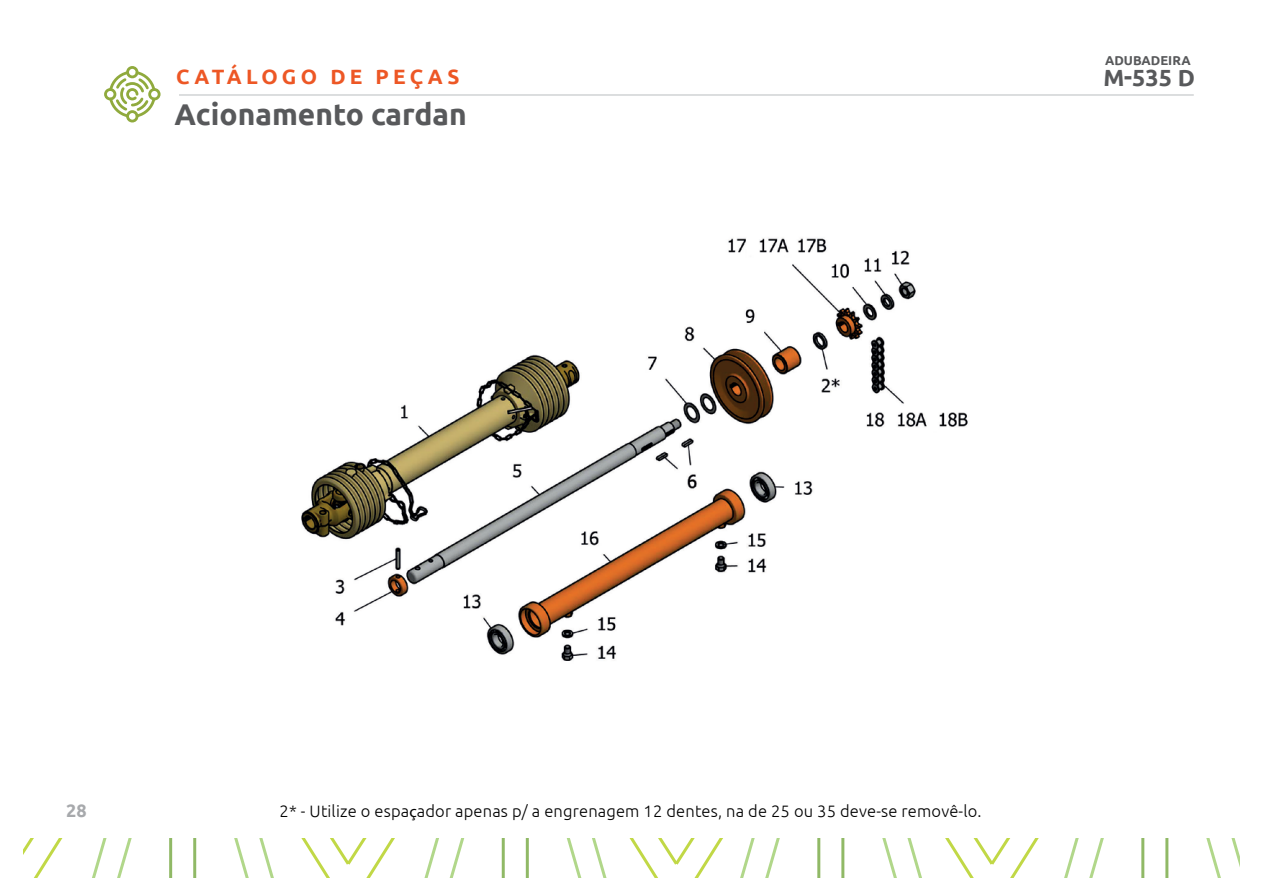
<style>
.page{position:relative;width:1263px;height:893px;background:#fff}
.page>*{position:absolute;margin:0;border:0;box-sizing:border-box;transform-origin:0 0}
.t1{font:700 30px "Ubuntu";color:#58595b}
.t2{font:700 23.4px "Ubuntu";color:#58595b}
.t3{font:700 20.7px "Ubuntu";letter-spacing:.2em;color:#ed5725}
.t4{font:700 18px "Ubuntu";color:#a7a9ac}
.t5{font:300 16.5px "Ubuntu";letter-spacing:.01em;color:#010101}
.t6{font:700 12.9px "Ubuntu";color:#58595b}
.s1{font-family:"Myriad Pro";font-weight:400}
</style>
<div class="page">
<img style="left:301px;top:238px;width:667px;height:423px">
<svg style="left:24px;top:838px;width:39px;height:40px"></svg>
<svg style="left:92px;top:838px;width:40px;height:40px"></svg>
<svg style="left:234px;top:838px;width:40px;height:40px"></svg>
<hr style="left:169px;top:838px;width:3px;height:40px;background:#90b966">
<hr style="left:193px;top:838px;width:3px;height:40px;background:#90b966">
<svg style="left:301px;top:838px;width:94px;height:40px"></svg>
<svg style="left:424px;top:838px;width:41px;height:40px"></svg>
<svg style="left:566px;top:838px;width:41px;height:40px"></svg>
<hr style="left:502px;top:838px;width:3px;height:40px;background:#90b966">
<hr style="left:526px;top:838px;width:3px;height:40px;background:#90b966">
<svg style="left:629px;top:838px;width:94px;height:40px"></svg>
<svg style="left:740px;top:838px;width:40px;height:40px"></svg>
<svg style="left:882px;top:838px;width:40px;height:40px"></svg>
<hr style="left:817px;top:838px;width:3px;height:40px;background:#90b966">
<hr style="left:841px;top:838px;width:3px;height:40px;background:#90b966">
<svg style="left:945px;top:838px;width:94px;height:40px"></svg>
<svg style="left:1064px;top:838px;width:40px;height:40px"></svg>
<svg style="left:1206px;top:838px;width:33px;height:40px"></svg>
<hr style="left:1141px;top:838px;width:3px;height:40px;background:#90b966">
<hr style="left:1165px;top:838px;width:3px;height:40px;background:#90b966">
<div style="left:104px;top:88px;width:12px;height:12px;border:3px solid #90aa3d;border-radius:50%"></div>
<div style="left:148px;top:88px;width:13px;height:12px;border:3px solid #90aa3d;border-radius:50%"></div>
<div style="left:126px;top:66px;width:12px;height:12px;border:3px solid #90aa3d;border-radius:50%"></div>
<div style="left:126px;top:110px;width:12px;height:12px;border:3px solid #90aa3d;border-radius:50%"></div>
<svg style="left:107px;top:69px;width:50px;height:50px"></svg>
<hr style="left:179px;top:94px;width:1015px;height:2px;background:#d1d3d4">
<p class="t3" style="left:176px;top:64px;width:285px">CATÁLOGO DE PEÇAS</p>
<h1 class="t1" style="left:175px;top:96px;width:294px">Acionamento cardan</h1>
<p class="t6" style="left:1105px;top:53px;width:87px">ADUBADEIRA</p>
<h2 class="t2" style="left:1103px;top:64px;width:93px">M-535 D</h2>
<p class="t4" style="left:66px;top:800px;width:22px">28</p>
<p class="t5" style="left:279px;top:801px;width:704px">2* - Utilize o espa<span class="s1">ç</span>ador apenas p/ a engrenagem 12 dentes, na de 25 ou 35 deve-se removê-lo.</p>
</div>
